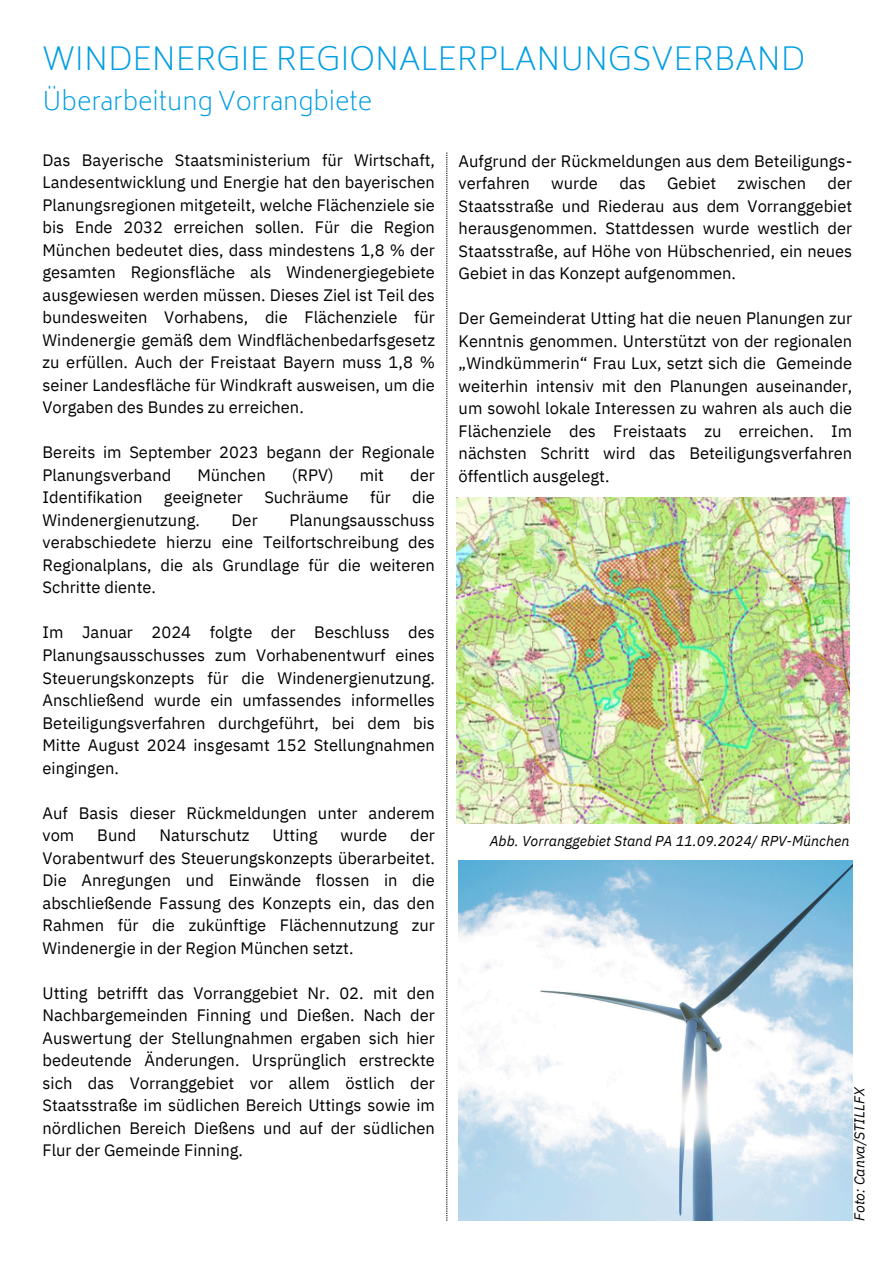
<style>
.page{position:relative;width:894px;height:1264px;background:#fff}
.page>*{position:absolute;margin:0;border:0;box-sizing:border-box;transform-origin:0 0}
.t1{font:200 30.9px "Biryani";color:#009ee3}
.t2{font:200 24.9px "Biryani";color:#009ee3}
.t3{font:16.5px/22.5px "IBM Plex Sans";color:#000;text-align:justify}
.t4{font:italic 14.25px "IBM Plex Sans";color:#000}
</style>
<div class="page">
<svg style="left:446px;top:152px;width:1px;height:1068px"></svg>
<img style="left:458px;top:860px;width:394px;height:360px">
<img style="left:456px;top:497px;width:393px;height:326px">
<h1 class="t1" style="left:43px;top:41px;width:764px">WINDENERGIE REGIONALERPLANUNGSVERBAND</h1>
<h2 class="t2" style="left:43px;top:86px;width:331px">Überarbeitung Vorrangbiete</h2>
<h3 class="t3" style="left:43px;top:148px;width:394px">Das Bayerische Staatsministerium für Wirtschaft, Landesentwicklung und Energie hat den bayerischen Planungsregionen mitgeteilt, welche Flächenziele sie bis Ende 2032 erreichen sollen. Für die Region München bedeutet dies, dass mindestens 1,8 % der gesamten Regionsfläche als Windenergiegebiete ausgewiesen werden müssen. Dieses Ziel ist Teil des bundesweiten Vorhabens, die Flächenziele für Windenergie gemäß dem Windflächenbedarfsgesetz zu erfüllen. Auch der Freistaat Bayern muss 1,8 % seiner Landesfläche für Windkraft ausweisen, um die Vorgaben des Bundes zu erreichen.</h3>
<h3 class="t3" style="left:43px;top:441px;width:394px">Bereits im September 2023 begann der Regionale<br>Planungsverband</h3>
<p class="t3" style="left:458px;top:149px;width:395px">Aufgrund der Rückmeldungen aus dem Beteiligungs&shy;verfahren</p>
<p class="t3" style="left:458px;top:172px;width:395px;text-indent:369px">der Staatsstraße und Riederau aus dem Vorranggebiet herausgenommen. Stattdessen wurde westlich der Staatsstraße, auf Höhe von Hübschenried, ein neues Gebiet in das Konzept aufgenommen.</p>
<h3 class="t3" style="left:458px;top:307px;width:395px">Der Gemeinderat Utting hat die neuen Planungen zur Kenntnis genommen. Unterstützt von der regionalen „Windkümmerin“ Frau Lux, setzt sich die Gemeinde weiterhin intensiv mit den Planungen auseinander, um sowohl lokale Interessen zu wahren als auch die Flächenziele des Freistaats zu erreichen. Im nächsten Schritt wird das Beteiligungsverfahren öffentlich ausgelegt.</h3>
<p class="t3" style="left:551px;top:172px;width:48px">wurde</p>
<p class="t3" style="left:619px;top:172px;width:28px">das</p>
<p class="t3" style="left:667px;top:172px;width:51px">Gebiet</p>
<p class="t3" style="left:737px;top:172px;width:70px">zwischen</p>
<h3 class="t3" style="left:197px;top:463px;width:70px">München</h3>
<h3 class="t3" style="left:292px;top:463px;width:43px">(RPV)</h3>
<h3 class="t3" style="left:359px;top:463px;width:26px">mit</h3>
<h3 class="t3" style="left:410px;top:463px;width:26px">der</h3>
<h3 class="t3" style="left:43px;top:486px;width:101px">Identifikation</h3>
<h3 class="t3" style="left:164px;top:486px;width:80px">geeigneter</h3>
<h3 class="t3" style="left:264px;top:486px;width:86px">Suchräume</h3>
<h3 class="t3" style="left:370px;top:486px;width:22px">für</h3>
<h3 class="t3" style="left:412px;top:486px;width:24px">die</h3>
<h3 class="t3" style="left:43px;top:508px;width:159px">Windenergienutzung.</h3>
<h3 class="t3" style="left:231px;top:508px;width:28px">Der</h3>
<h3 class="t3" style="left:43px;top:508px;width:394px;text-indent:247px">Planungsausschuss verabschiedete hierzu eine Teilfortschreibung des Regionalplans, die als Grundlage für die weiteren Schritte diente.</h3>
<h3 class="t3" style="left:43px;top:621px;width:394px">Im Januar 2024 folgte der Beschluss des Planungsausschusses zum Vorhabenentwurf eines Steuerungskonzepts für die Windenergienutzung.<br>Anschließend wurde ein umfassendes informelles Beteiligungsverfahren durchgeführt, bei dem bis Mitte August 2024 insgesamt 152 Stellungnahmen eingingen.</h3>
<h3 class="t3" style="left:43px;top:801px;width:394px">Auf Basis dieser Rückmeldungen unter anderem vom</h3>
<h3 class="t3" style="left:43px;top:823px;width:394px;text-indent:367px">der Vorabentwurf des Steuerungskonzepts überarbeitet.<br>Die Anregungen und Einwände flossen in die abschließende Fassung des Konzepts ein, das den Rahmen für die zukünftige Flächennutzung zur Windenergie in der Region München setzt.</h3>
<h3 class="t3" style="left:43px;top:981px;width:394px">Utting betrifft das Vorranggebiet Nr. 02. mit den Nachbargemeinden Finning und Dießen. Nach der Auswertung der Stellungnahmen ergaben sich hier bedeutende Änderungen. Ursprünglich erstreckte sich das Vorranggebiet vor allem östlich der Staatsstraße im südlichen Bereich Uttings sowie im nördlichen Bereich Dießens und auf der südlichen Flur der Gemeinde Finning.</h3>
<h3 class="t3" style="left:97px;top:823px;width:41px">Bund</h3>
<h3 class="t3" style="left:159px;top:823px;width:92px">Naturschutz</h3>
<h3 class="t3" style="left:272px;top:823px;width:46px">Utting</h3>
<h3 class="t3" style="left:340px;top:823px;width:48px">wurde</h3>
<p class="t4" style="left:489px;top:831px;width:361px">Abb. Vorranggebiet Stand PA 11.09.2024/ RPV-München</p>
<p class="t4" style="left:849px;top:1220px;width:136px;rotate:-90deg">Foto: Canva/STILLFX</p>
</div>
